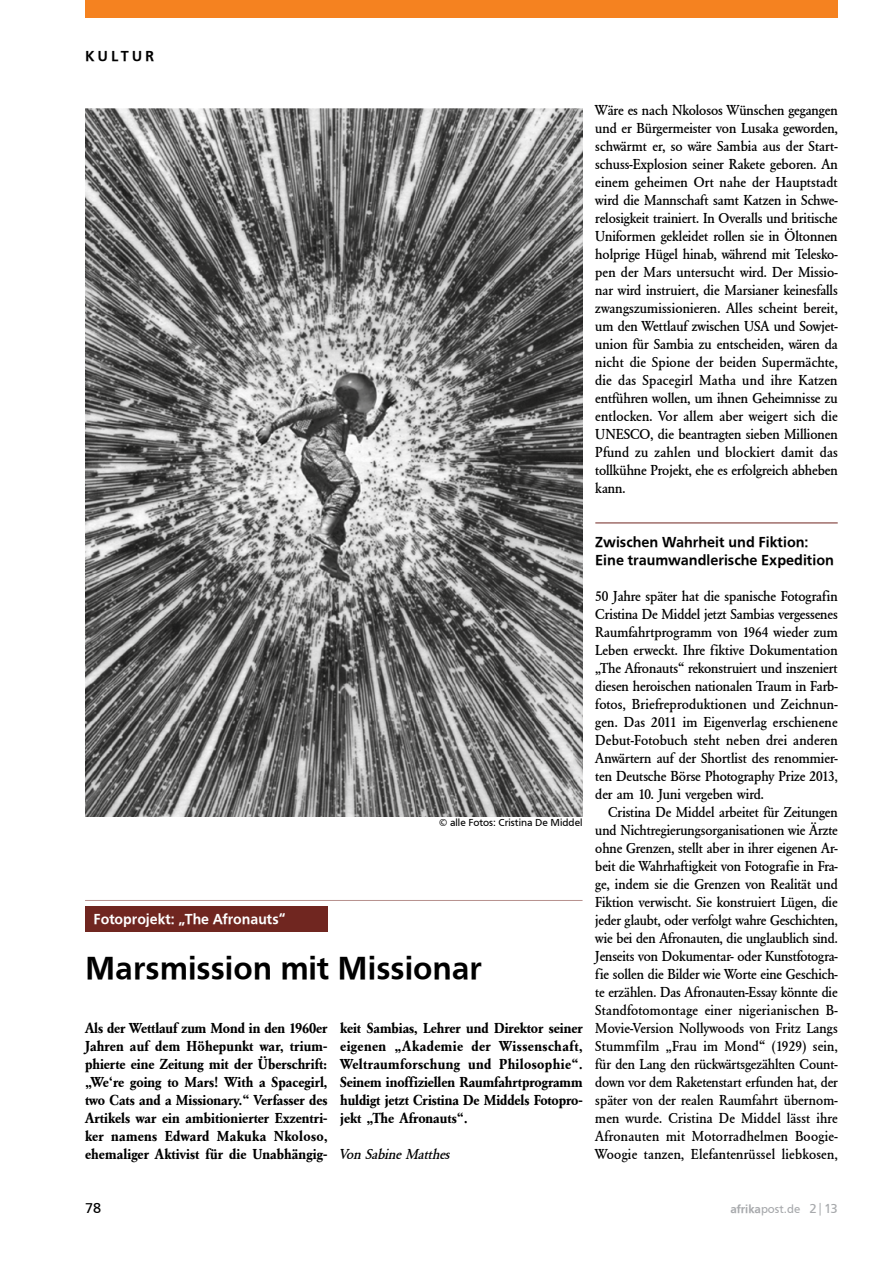
<style>
.page{position:relative;width:893px;height:1263px;background:#fff}
.page>*{position:absolute;margin:0;border:0;box-sizing:border-box;transform-origin:0 0}
.t1{font:500 33px "Front Page";color:#000}
.t2{font:15px/18px "URW Garamond T Medi Narr";color:#000;text-align:justify}
.t3{font:15px/18px "URW Garamond T Bold Narr";color:#000;text-align:justify}
.t4{font:500 15px/18px "Front Page";color:#000}
.t5{font:500 15px "Front Page";color:#fff}
.t6{font:15px "URW Garamond T Medi Narr Obli";color:#000}
.t7{font:15px "Front Page";color:#000}
.t8{font:12px "Front Page";color:#a7a9ac}
.t9{font:10.5px "Front Page";color:#000}
.s1{font-weight:500}
.s2{font-size:13.5px}
.s3{font-weight:300;font-size:15px}
</style>
<div class="page">
<div style="left:85px;top:0;width:753px;height:17px;background:#f58220"></div>
<hr style="left:595px;top:523px;width:243px;height:1px;background:#702620">
<img style="left:85px;top:108px;width:498px;height:708px">
<div style="left:85px;top:906px;width:242px;height:26px;background:#702620"></div>
<hr style="left:85px;top:900px;width:498px;height:1px;background:#702620">
<p class="t4" style="left:85px;top:47px;width:71px">Kult ur</p>
<p class="t2" style="left:595px;top:100px;width:244px">Wäre es nach Nkolosos Wünschen gegangen und er Bürgermeister von Lusaka geworden, schwärmt er, so wäre Sambia aus der Start&shy;schuss-Explosion seiner Rakete geboren. An einem geheimen Ort nahe der Hauptstadt wird die Mannschaft samt Katzen in Schwe&shy;relosigkeit trainiert. In Overalls und britische Uniformen gekleidet rollen sie in Öltonnen holprige Hügel hinab, während mit Telesko&shy;pen der Mars untersucht wird. Der Missio&shy;nar wird instruiert, die Marsianer keinesfalls zwangszumissionieren. Alles scheint bereit, um den Wettlauf zwischen USA und Sowjet&shy;union für Sambia zu entscheiden, wären da nicht die Spione der beiden Supermächte, die das Spacegirl Matha und ihre Katzen entführen wollen, um ihnen Geheimnisse zu entlocken. Vor allem aber weigert sich die UNESCO, die beantragten sieben Millionen Pfund zu zahlen und blockiert damit das tollkühne Projekt, ehe es erfolgreich abheben kann.</p>
<p class="t9" style="left:439px;top:816px;width:145px">© alle Fotos: Cristina De Middel</p>
<p class="t5" style="left:94px;top:910px;width:193px">Fotoprojekt: „The Afronauts“</p>
<h1 class="t1" style="left:85px;top:948px;width:398px">Marsmission mit Missionar</h1>
<p class="t3" style="left:85px;top:1018px;width:244px">Als der Wettlauf zum Mond in den 1960er Jahren auf dem Höhepunkt war, trium&shy;phierte eine Zeitung mit der Überschrift: „We‘re going to Mars! With a Spacegirl, two Cats and a Missionary.“ Verfasser des Artikels war ein ambitionierter Exzentri&shy;ker namens Edward Makuka Nkoloso, ehemaliger Aktivist für die Unabhängig-</p>
<p class="t3" style="left:340px;top:1019px;width:244px">keit Sambias, Lehrer und Direktor seiner eigenen „Akademie der Wissenschaft, Weltraumforschung und Philosophie“.<br>Seinem inoffiziellen Raumfahrtprogramm huldigt jetzt Cristina De Middels Fotopro&shy;jekt „The Afronauts“.</p>
<p class="t6" style="left:340px;top:1145px;width:112px">Von Sabine Matthes</p>
<p class="t4" style="left:595px;top:533px;width:240px">Zwischen Wahrheit und Fiktion:<br>Eine traumwandlerische Expedition</p>
<p class="t2" style="left:595px;top:586px;width:244px">50 Jahre später hat die spanische Fotografin Cristina De Middel jetzt Sambias vergessenes Raumfahrtprogramm von 1964 wieder zum Leben erweckt. Ihre fiktive Dokumentation „The Afronauts“ rekonstruiert und inszeniert diesen heroischen nationalen Traum in Farb&shy;fotos, Briefreproduktionen und Zeichnun&shy;gen. Das 2011 im Eigenverlag erschienene Debut-Fotobuch steht neben drei anderen Anwärtern auf der Shortlist des renommier&shy;ten Deutsche Börse Photography Prize 2013, der am 10. Juni vergeben wird.</p>
<p class="t2" style="left:595px;top:802px;width:244px;text-indent:13px">Cristina De Middel arbeitet für Zeitungen und Nichtregierungsorganisationen wie Ärzte ohne Grenzen, stellt aber in ihrer eigenen Ar&shy;beit die Wahrhaftigkeit von Fotografie in Fra&shy;ge, indem sie die Grenzen von Realität und Fiktion verwischt. Sie konstruiert Lügen, die jeder glaubt, oder verfolgt wahre Geschichten, wie bei den Afronauten, die unglaublich sind.<br>Jenseits von Dokumentar- oder Kunstfotogra&shy;fie sollen die Bilder wie Worte eine Geschich&shy;te erzählen. Das Afronauten-Essay könnte die Standfotomontage einer nigerianischen B-Movie-Version Nollywoods von Fritz Langs Stummfilm „Frau im Mond“ (1929) sein, für den Lang den rückwärtsgezählten Count&shy;down vor dem Raketenstart erfunden hat, der später von der realen Raumfahrt übernom&shy;men wurde. Cristina De Middel lässt ihre Afronauten mit Motorradhelmen Boogie-Woogie tanzen, Elefantenrüssel liebkosen,</p>
<p class="t7" style="left:85px;top:1199px;width:18px">78</p>
<p class="t8" style="left:730px;top:1202px;width:109px"><span class="s1">afrika</span>post.de <span class="s2">2</span><span class="s3">|</span><span class="s2">13</span></p>
</div>
